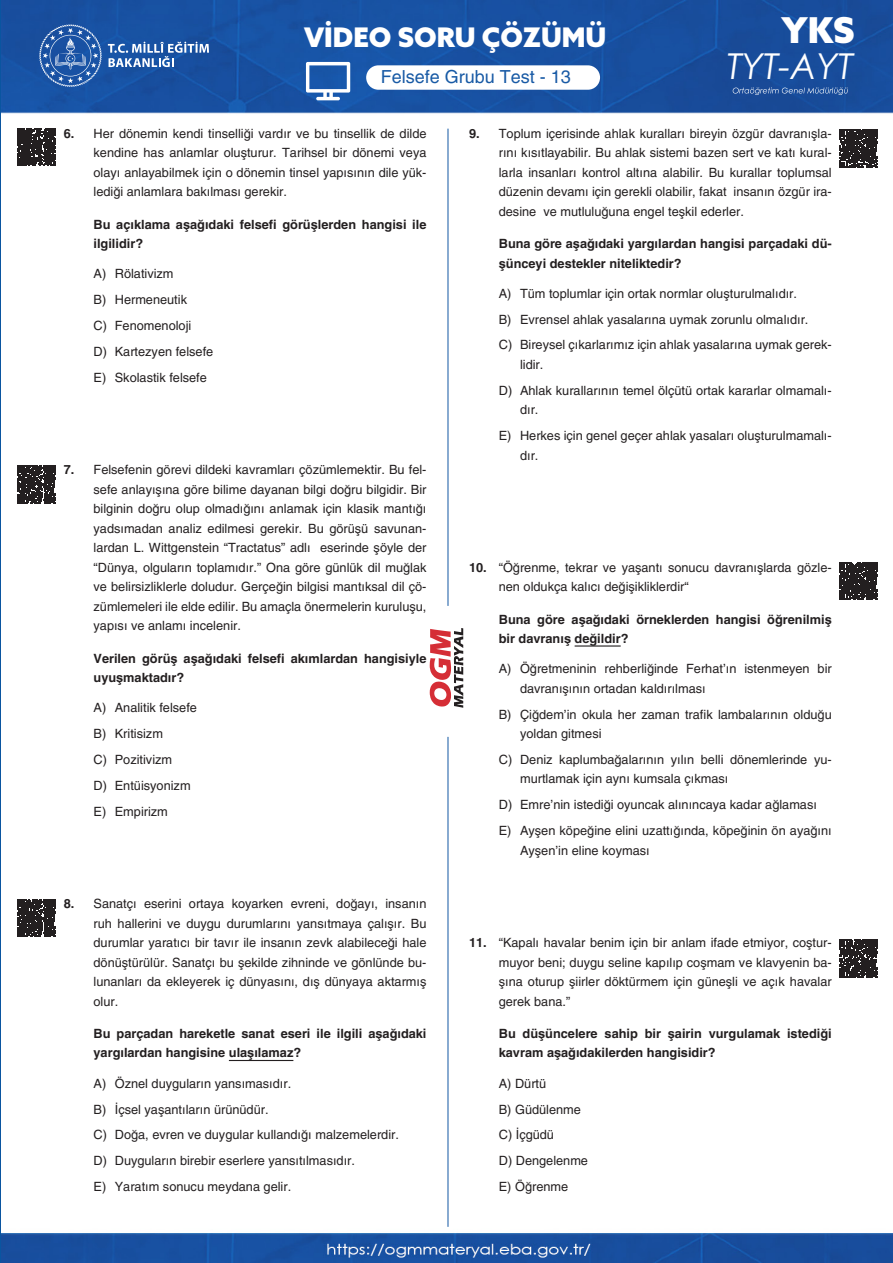
<style>
.page{position:relative;width:893px;height:1263px;background:#fff}
.page>*{position:absolute;margin:0;border:0;box-sizing:border-box;transform-origin:0 0}
.t1{font:italic 35.7px "Century Gothic";color:#fff}
.t2{font:900 35.7px "Azo Sans";color:#fff}
.t3{font:900 27px "Azo Sans";color:#fff}
.t4{font:18px "Helveticasinav";color:#185aa5}
.SORU__Y{font:12.75px/19.5px "Helveticasinav";color:#231f20;text-align:justify}
.CEVAP_5_Lİ__Y{font:12.75px/19.5px "Helveticasinav";color:#231f20}
.SORU__Y-2{font:700 12.75px/19.5px "Helveticasinav";color:#231f20}
.s1{font-weight:700}
</style>
<div class="page">
<img style="left:2px;top:0;width:891px;height:1263px">
<hr style="left:448px;top:129px;width:1px;height:477px;background:#1358a3">
<hr style="left:448px;top:737px;width:1px;height:490px;background:#1358a3">
<svg style="left:39px;top:24px;width:63px;height:63px;background:#3a6bb0"></svg>
<svg style="left:108px;top:42px;width:101px;height:25px;background:#5781bb"></svg>
<svg style="left:430px;top:627px;width:33px;height:81px"></svg>
<svg style="left:306px;top:62px;width:44px;height:38px"></svg>
<svg style="left:733px;top:87px;width:115px;height:8px"></svg>
<div style="left:366px;top:65px;width:234px;height:25px;background:#fff;border-radius:12px"></div>
<hr style="left:229px;top:1060px;width:64px;height:1px;background:#231f20">
<hr style="left:575px;top:645px;width:46px;height:2px;background:#231f20">
<svg style="left:17px;top:128px;width:38px;height:38px"></svg>
<svg style="left:17px;top:899px;width:38px;height:38px"></svg>
<svg style="left:840px;top:129px;width:38px;height:38px"></svg>
<svg style="left:840px;top:562px;width:38px;height:38px"></svg>
<svg style="left:840px;top:940px;width:38px;height:37px"></svg>
<svg style="left:17px;top:465px;width:38px;height:38px"></svg>
<h2 class="t3" style="left:304px;top:19px;width:304px">VİDEO SORU ÇÖZÜMÜ</h2>
<h1 class="t2" style="left:781px;top:6px;width:75px">YKS</h1>
<h3 class="t4" style="left:381px;top:67px;width:192px">Felsefe Grubu Test - 13</h3>
<h1 class="t1" style="left:727px;top:41px;width:128px">TYT-AYT</h1>
<p class="SORU__Y" style="left:94px;top:124px;width:334px;text-indent:-30px"><span class="s1">6.</span> Her dönemin kendi tinselliği vardır ve bu tinsellik de dilde kendine has anlamlar oluşturur. Tarihsel bir dönemi veya olayı anlayabilmek için o dönemin tinsel yapısının dile yük&shy;lediği anlamlara bakılması gerekir.</p>
<p class="SORU__Y-2" style="left:94px;top:214px;width:334px">Bu açıklama aşağıdaki felsefi görüşlerden hangisi ile ilgilidir?</p>
<p class="CEVAP_5_Lİ__Y" style="left:94px;top:264px;width:82px">A) Rölativizm</p>
<p class="CEVAP_5_Lİ__Y" style="left:94px;top:290px;width:95px">B) Hermeneutik</p>
<p class="CEVAP_5_Lİ__Y" style="left:94px;top:316px;width:99px">C) Fenomenoloji</p>
<p class="CEVAP_5_Lİ__Y" style="left:94px;top:342px;width:121px">D) Kartezyen felsefe</p>
<p class="CEVAP_5_Lİ__Y" style="left:94px;top:368px;width:115px">E) Skolastik felsefe</p>
<p class="SORU__Y" style="left:94px;top:460px;width:334px;text-indent:-30px"><span class="s1">7.</span> Felsefenin görevi dildeki kavramları çözümlemektir. Bu fel&shy;sefe anlayışına göre bilime dayanan bilgi doğru bilgidir. Bir bilginin doğru olup olmadığını anlamak için klasik mantığı yadsımadan analiz edilmesi gerekir. Bu görüşü savunan&shy;lardan L. Wittgenstein “Tractatus” adlı eserinde şöyle der “Dünya, olguların toplamıdır.” Ona göre günlük dil muğlak ve belirsizliklerle doludur. Gerçeğin bilgisi mantıksal dil çö&shy;zümlemeleri ile elde edilir. Bu amaçla önermelerin kuruluşu, yapısı ve anlamı incelenir.</p>
<p class="SORU__Y-2" style="left:94px;top:648px;width:334px">Verilen görüş aşağıdaki felsefi akımlardan hangisiyle uyuşmaktadır?</p>
<p class="CEVAP_5_Lİ__Y" style="left:94px;top:698px;width:105px">A) Analitik felsefe</p>
<p class="CEVAP_5_Lİ__Y" style="left:94px;top:724px;width:71px">B) Kritisizm</p>
<p class="CEVAP_5_Lİ__Y" style="left:94px;top:750px;width:80px">C) Pozitivizm</p>
<p class="CEVAP_5_Lİ__Y" style="left:94px;top:776px;width:99px">D) Entüisyonizm</p>
<p class="CEVAP_5_Lİ__Y" style="left:94px;top:801px;width:76px">E) Empirizm</p>
<p class="SORU__Y" style="left:94px;top:894px;width:334px;text-indent:-30px"><span class="s1">8.</span> Sanatçı eserini ortaya koyarken evreni, doğayı, insanın ruh hallerini ve duygu durumlarını yansıtmaya çalışır. Bu durumlar yaratıcı bir tavır ile insanın zevk alabileceği hale dönüştürülür. Sanatçı bu şekilde zihninde ve gönlünde bu&shy;lunanları da ekleyerek iç dünyasını, dış dünyaya aktarmış olur.</p>
<p class="SORU__Y-2" style="left:94px;top:1024px;width:334px">Bu parçadan hareketle sanat eseri ile ilgili aşağıdaki yargılardan hangisine ulaşılamaz?</p>
<p class="CEVAP_5_Lİ__Y" style="left:94px;top:1073px;width:199px">A) Öznel duyguların yansımasıdır.</p>
<p class="CEVAP_5_Lİ__Y" style="left:94px;top:1099px;width:177px">B) İçsel yaşantıların ürünüdür.</p>
<p class="CEVAP_5_Lİ__Y" style="left:94px;top:1125px;width:307px">C) Doğa, evren ve duygular kullandığı malzemelerdir.</p>
<p class="CEVAP_5_Lİ__Y" style="left:94px;top:1151px;width:263px">D) Duyguların birebir eserlere yansıtılmasıdır.</p>
<p class="CEVAP_5_Lİ__Y" style="left:94px;top:1177px;width:199px">E) Yaratım sonucu meydana gelir.</p>
<p class="SORU__Y" style="left:499px;top:124px;width:334px;text-indent:-30px"><span class="s1">9.</span> Toplum içerisinde ahlak kuralları bireyin özgür davranışla&shy;rını kısıtlayabilir. Bu ahlak sistemi bazen sert ve katı kural&shy;larla insanları kontrol altına alabilir. Bu kurallar toplumsal düzenin devamı için gerekli olabilir, fakat insanın özgür ira&shy;desine ve mutluluğuna engel teşkil ederler.</p>
<p class="SORU__Y-2" style="left:499px;top:234px;width:334px">Buna göre aşağıdaki yargılardan hangisi parçadaki dü&shy;şünceyi destekler niteliktedir?</p>
<p class="CEVAP_5_Lİ__Y" style="left:499px;top:284px;width:300px">A) Tüm toplumlar için ortak normlar oluşturulmalıdır.</p>
<p class="CEVAP_5_Lİ__Y" style="left:499px;top:309px;width:311px">B) Evrensel ahlak yasalarına uymak zorunlu olmalıdır.</p>
<p class="CEVAP_5_Lİ__Y" style="left:520px;top:335px;width:313px;text-indent:-21px">C) Bireysel çıkarlarımız için ahlak yasalarına uymak gerek&shy;lidir.</p>
<p class="CEVAP_5_Lİ__Y" style="left:520px;top:381px;width:313px;text-indent:-21px">D) Ahlak kurallarının temel ölçütü ortak kararlar olmamalı&shy;dır.</p>
<p class="CEVAP_5_Lİ__Y" style="left:520px;top:426px;width:313px;text-indent:-21px">E) Herkes için genel geçer ahlak yasaları oluşturulmamalı&shy;dır.</p>
<p class="SORU__Y" style="left:499px;top:558px;width:334px;text-indent:-30px"><span class="s1">10.</span> “Öğrenme, tekrar ve yaşantı sonucu davranışlarda gözle&shy;nen oldukça kalıcı değişikliklerdir“</p>
<p class="SORU__Y-2" style="left:499px;top:609px;width:334px">Buna göre aşağıdaki örneklerden hangisi öğrenilmiş bir davranış değildir?</p>
<p class="CEVAP_5_Lİ__Y" style="left:520px;top:659px;width:313px;text-indent:-21px">A) Öğretmeninin rehberliğinde Ferhat’ın istenmeyen bir davranışının ortadan kaldırılması</p>
<p class="CEVAP_5_Lİ__Y" style="left:520px;top:704px;width:313px;text-indent:-21px">B) Çiğdem’in okula her zaman trafik lambalarının olduğu yoldan gitmesi</p>
<p class="CEVAP_5_Lİ__Y" style="left:520px;top:750px;width:313px;text-indent:-21px">C) Deniz kaplumbağalarının yılın belli dönemlerinde yu&shy;murtlamak için aynı kumsala çıkması</p>
<p class="CEVAP_5_Lİ__Y" style="left:499px;top:795px;width:320px">D) Emre’nin istediği oyuncak alınıncaya kadar ağlaması</p>
<p class="CEVAP_5_Lİ__Y" style="left:520px;top:821px;width:313px;text-indent:-21px">E) Ayşen köpeğine elini uzattığında, köpeğinin ön ayağını<br>Ayşen’in eline koyması</p>
<p class="SORU__Y" style="left:499px;top:933px;width:334px;text-indent:-30px"><span class="s1">11.</span> “Kapalı havalar benim için bir anlam ifade etmiyor, coştur&shy;muyor beni; duygu seline kapılıp coşmam ve klavyenin ba&shy;şına oturup şiirler döktürmem için güneşli ve açık havalar gerek bana.”</p>
<p class="SORU__Y-2" style="left:499px;top:1024px;width:334px">Bu düşüncelere sahip bir şairin vurgulamak istediği kavram aşağıdakilerden hangisidir?</p>
<p class="CEVAP_5_Lİ__Y" style="left:499px;top:1073px;width:49px">A) Dürtü</p>
<p class="CEVAP_5_Lİ__Y" style="left:499px;top:1099px;width:84px">B) Güdülenme</p>
<p class="CEVAP_5_Lİ__Y" style="left:499px;top:1125px;width:57px">C) İçgüdü</p>
<p class="CEVAP_5_Lİ__Y" style="left:499px;top:1151px;width:91px">D) Dengelenme</p>
<p class="CEVAP_5_Lİ__Y" style="left:499px;top:1177px;width:71px">E) Öğrenme</p>
</div>
